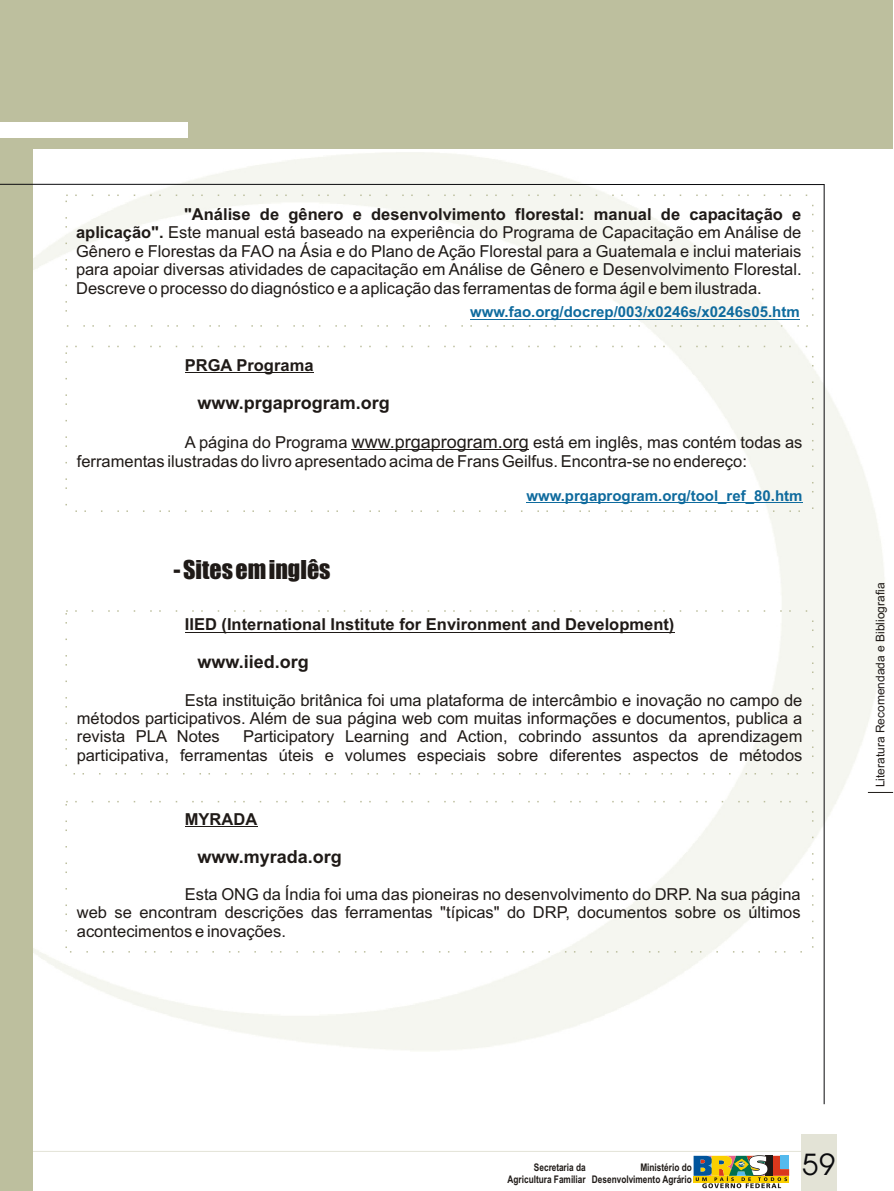
<style>
.page{position:relative;width:894px;height:1191px;background:#fff}
.page>*{position:absolute;margin:0;border:0;box-sizing:border-box;transform-origin:0 0}
.t1{font:30px "Avant Garde Bk BT";color:#0a0a0d}
.t2{font:24px "Impact";color:#1f1a17}
.t3{font:700 18px "Arial";color:#1f1a17}
.t4{font:16.5px/18.5px "Arial";color:#1f1a17;text-align:justify}
.t5{font:700 16.5px "Arial";color:#1f1a17}
.t6{font:700 15px "Arial";color:#0f6b9e}
.t7{font:12px "Arial";color:#1f1a17}
.t8{font:700 10.5px "Arial";color:#1f1a17;scale:.79 1}
.s1{font-weight:700}
.s2{color:#fff}
.s3{font-size:18px}
</style>
<div class="page">
<div style="left:0;top:0;width:893px;height:149px;background:#bdbf9e"></div>
<img style="left:33px;top:152px;width:852px;height:899px">
<hr style="left:824px;top:184px;width:1px;height:920px;background:#0a0a0d">
<div style="left:802px;top:1135px;width:35px;height:56px;background:#e3e3d6"></div>
<hr style="left:0;top:1151px;width:808px;height:1px;background:#e3e3d6">
<div style="left:0;top:146px;width:33px;height:1045px;background:#bdbf9e"></div>
<svg style="left:452px;top:319px;width:18px;height:1px"></svg>
<hr style="left:470px;top:319px;width:330px;height:1px;background:#0f6b9e">
<hr style="left:185px;top:372px;width:129px;height:1px;background:#1f1a17">
<hr style="left:352px;top:449px;width:177px;height:1px;background:#1f1a17">
<svg style="left:508px;top:502px;width:18px;height:1px"></svg>
<hr style="left:526px;top:502px;width:276px;height:1px;background:#0f6b9e">
<hr style="left:185px;top:632px;width:489px;height:1px;background:#1f1a17">
<hr style="left:185px;top:826px;width:72px;height:1px;background:#1f1a17">
<hr style="left:0;top:184px;width:824px;height:1px;background:#0a0a0d">
<div style="left:0;top:122px;width:188px;height:15px;background:#fff"></div>
<svg style="left:868px;top:792px;width:25px;height:1px"></svg>
<svg style="left:694px;top:1155px;width:95px;height:33px"></svg>
<p class="t4" style="left:76px;top:206px;width:727px;text-indent:108px"><span class="s1">"Análise de gênero e desenvolvimento florestal: manual de capacitação e aplicação".</span> Este manual está baseado na experiência do Programa de Capacitação em Análise de Gênero e Florestas da FAO na Ásia e do Plano de Ação Florestal para a Guatemala e inclui materiais para apoiar diversas atividades de capacitação em Análise de Gênero e Desenvolvimento Florestal.<br>Descreve o processo do diagnóstico e a aplicação das ferramentas de forma ágil e bem ilustrada.</p>
<p class="t6" style="left:452px;top:306px;width:349px"><span class="s2">. A</span>www.fao.org/docrep/003/x0246s/x0246s05.htm</p>
<p class="t5" style="left:185px;top:359px;width:130px">PRGA Programa</p>
<p class="t3" style="left:185px;top:396px;width:207px"><span class="s2">A</span>www.prgaprogram.org</p>
<p class="t4" style="left:77px;top:434px;width:727px;text-indent:108px">A página do Programa <span class="s3">www.prgaprogram.org</span> está em inglês, mas contém todas as ferramentas ilustradas do livro apresentado acima de Frans Geilfus. Encontra-se no endereço:</p>
<p class="t6" style="left:508px;top:490px;width:296px"><span class="s2">. A</span>www.prgaprogram.org/tool_ref_80.htm</p>
<h2 class="t2" style="left:174px;top:560px;width:159px">- Sites em inglês</h2>
<p class="t5" style="left:185px;top:618px;width:491px">IIED (International Institute for Environment and Development)</p>
<p class="t3" style="left:185px;top:655px;width:126px"><span class="s2">A</span>www.iied.org</p>
<p class="t4" style="left:77px;top:692px;width:727px;text-indent:108px">Esta instituição britânica foi uma plataforma de intercâmbio e inovação no campo de métodos participativos. Além de sua página web com muitas informações e documentos, publica a revista PLA Notes</p>
<p class="t4" style="left:77px;top:729px;width:727px;text-align:right">Participatory Learning and Action, cobrindo assuntos da aprendizagem<br>participativa, ferramentas úteis e volumes especiais sobre diferentes aspectos de métodos</p>
<p class="t5" style="left:185px;top:813px;width:74px">MYRADA</p>
<p class="t3" style="left:185px;top:850px;width:159px"><span class="s2">A</span>www.myrada.org</p>
<p class="t4" style="left:77px;top:886px;width:725px;text-indent:108px">Esta ONG da Índia foi uma das pioneiras no desenvolvimento do DRP. Na sua página web se encontram descrições das ferramentas "típicas" do DRP, documentos sobre os últimos acontecimentos e inovações.</p>
<p class="t7" style="left:876px;top:787px;width:206px;rotate:-90deg">Literatura Recomendada e Bibliografia</p>
<p class="t8" style="left:534px;top:1164px;width:67px">Secretaria da</p>
<p class="t8" style="left:640px;top:1163px;width:67px">Ministério do</p>
<h1 class="t1" style="left:802px;top:1152px;width:35px">59</h1>
<p class="t8" style="left:508px;top:1175px;width:235px">Agricultura Familiar Desenvolvimento Agrário</p>
</div>
